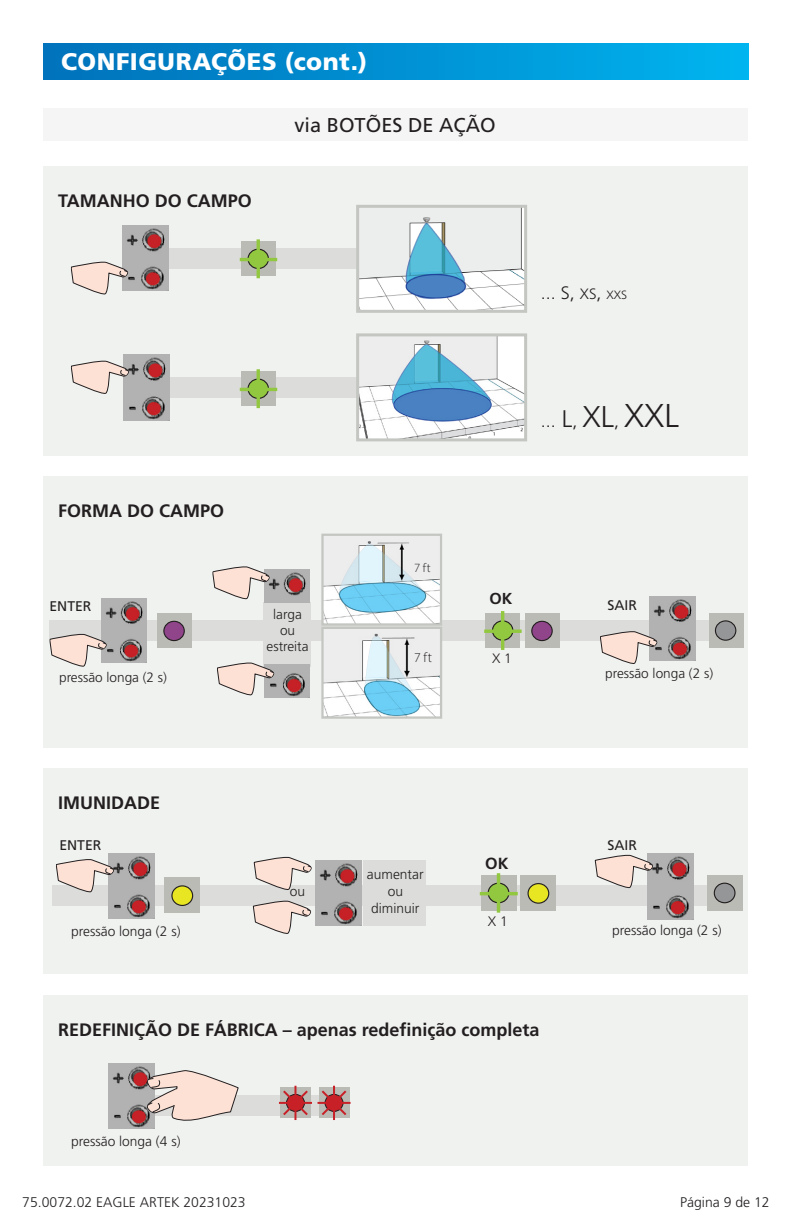
<style>
.page{position:relative;width:792px;height:1224px;background:#fff}
.page>*{position:absolute;margin:0;border:0;box-sizing:border-box;transform-origin:0 0}
.t1{font:900 24px "Frutiger LT Std";letter-spacing:.02em;color:#fff}
.t2{font:20px "Frutiger LT Std";color:#231f20}
.t3{font:700 18px "Frutiger LT Std";color:#231f20}
.t4{font:300 18px "Frutiger LT Std";color:#231f20}
.t5{font:700 16.2px "Frutiger LT Std";color:#231f20}
.t6{font:700 15.8px "Frutiger LT Std";color:#231f20}
.t7{font:300 14px "Frutiger LT Std";color:#231f20}
.t8{font:14px "Frutiger LT Std";color:#231f20}
.t9{font:300 13.8px/16.6px "Frutiger LT Std";color:#231f20;text-align:center}
.t10{font:300 13.6px/16.4px "Frutiger LT Std";color:#231f20;text-align:center}
.resumé_tech{font:300 13.6px "Myriad Pro";color:#231f20}
.resumé_tech-2{font:300 12.6px "Myriad Pro";color:#231f20}
.s1{font-size:15px}
.s2{font-size:12px}
.s3{font-size:24px}
.s4{font-size:30px}
.s5{font-size:33px}
</style>
<div class="page">
<div style="left:43px;top:108px;width:704px;height:33px;background:#f4f5f4"></div>
<div style="left:43px;top:166px;width:704px;height:289px;background:#f0f2f0"></div>
<div style="left:43px;top:476px;width:704px;height:272px;background:#f0f2f0"></div>
<div style="left:43px;top:769px;width:704px;height:205px;background:#f0f2f0"></div>
<div style="left:43px;top:995px;width:704px;height:171px;background:#f0f2f0"></div>
<div style="left:52px;top:885px;width:688px;height:20px;background:#dcddda"></div>
<div style="left:110px;top:1095px;width:229px;height:20px;background:#dcddda"></div>
<img style="left:109px;top:853px;width:46px;height:66px">
<img style="left:109px;top:1063px;width:46px;height:66px">
<svg style="left:56px;top:858px;width:58px;height:36px"></svg>
<img style="left:316px;top:860px;width:46px;height:66px">
<svg style="left:254px;top:856px;width:58px;height:34px"></svg>
<svg style="left:253px;top:900px;width:58px;height:34px"></svg>
<div style="left:364px;top:860px;width:62px;height:66px;background:#dcddda"></div>
<div style="left:49px;top:620px;width:692px;height:21px;background:#dcddda"></div>
<div style="left:124px;top:249px;width:388px;height:20px;background:#dcddda"></div>
<div style="left:124px;top:377px;width:388px;height:20px;background:#dcddda"></div>
<img style="left:101px;top:598px;width:46px;height:65px">
<img style="left:123px;top:226px;width:45px;height:65px">
<svg style="left:49px;top:633px;width:58px;height:34px"></svg>
<svg style="left:71px;top:261px;width:57px;height:34px"></svg>
<div style="left:157px;top:613px;width:34px;height:35px;background:#bbbbb5"></div>
<div style="left:164px;top:621px;width:20px;height:20px;background:#90448a;border-radius:50%"></div>
<div style="left:163px;top:621px;width:22px;height:20px;border:1px solid #231f20;border-radius:50%"></div>
<img style="left:650px;top:596px;width:45px;height:65px">
<svg style="left:600px;top:630px;width:57px;height:34px"></svg>
<div style="left:709px;top:613px;width:35px;height:35px;background:#bbbbb5"></div>
<div style="left:715px;top:621px;width:21px;height:19px;background:#949698;border-radius:50%"></div>
<div style="left:715px;top:620px;width:21px;height:21px;border:1px solid #231f20;border-radius:50%"></div>
<div style="left:485px;top:613px;width:35px;height:35px;background:#bbbbb5"></div>
<svg style="left:492px;top:621px;width:21px;height:19px"></svg>
<div style="left:492px;top:620px;width:21px;height:21px;border:1px solid #231f20;border-radius:50%"></div>
<hr style="left:501px;top:611px;width:3px;height:39px;background:#91c83f">
<hr style="left:484px;top:630px;width:38px;height:3px;background:#91c83f">
<div style="left:525px;top:613px;width:34px;height:35px;background:#bbbbb5"></div>
<div style="left:532px;top:621px;width:20px;height:20px;background:#90448a;border-radius:50%"></div>
<div style="left:531px;top:621px;width:22px;height:20px;border:1px solid #231f20;border-radius:50%"></div>
<div style="left:241px;top:241px;width:35px;height:35px;background:#bbbbb5"></div>
<div style="left:248px;top:249px;width:20px;height:19px;background:#91c83f;border-radius:50%"></div>
<div style="left:247px;top:249px;width:22px;height:20px;border:1px solid #231f20;border-radius:50%"></div>
<hr style="left:257px;top:239px;width:3px;height:39px;background:#91c83f">
<hr style="left:240px;top:258px;width:37px;height:3px;background:#91c83f">
<div style="left:241px;top:371px;width:35px;height:35px;background:#bbbbb5"></div>
<svg style="left:248px;top:379px;width:20px;height:19px"></svg>
<div style="left:247px;top:379px;width:22px;height:20px;border:1px solid #231f20;border-radius:50%"></div>
<hr style="left:257px;top:369px;width:3px;height:39px;background:#91c83f">
<hr style="left:240px;top:388px;width:37px;height:3px;background:#91c83f">
<div style="left:165px;top:878px;width:35px;height:35px;background:#bbbbb5"></div>
<div style="left:172px;top:886px;width:21px;height:19px;background:#e8e622;border-radius:50%"></div>
<div style="left:171px;top:885px;width:22px;height:21px;border:1px solid #231f20;border-radius:50%"></div>
<div style="left:481px;top:875px;width:35px;height:35px;background:#bbbbb5"></div>
<div style="left:488px;top:883px;width:21px;height:20px;background:#91c83f;border-radius:50%"></div>
<div style="left:488px;top:883px;width:21px;height:20px;border:1px solid #231f20;border-radius:50%"></div>
<hr style="left:497px;top:873px;width:3px;height:40px;background:#91c83f">
<hr style="left:480px;top:892px;width:38px;height:3px;background:#91c83f">
<div style="left:521px;top:875px;width:35px;height:36px;background:#bbbbb5"></div>
<div style="left:528px;top:884px;width:21px;height:19px;background:#e8e622;border-radius:50%"></div>
<div style="left:528px;top:883px;width:21px;height:21px;border:1px solid #231f20;border-radius:50%"></div>
<img style="left:648px;top:854px;width:46px;height:65px">
<svg style="left:595px;top:854px;width:58px;height:36px"></svg>
<div style="left:708px;top:875px;width:35px;height:36px;background:#bbbbb5"></div>
<div style="left:714px;top:883px;width:21px;height:20px;background:#949698;border-radius:50%"></div>
<div style="left:714px;top:883px;width:22px;height:20px;border:1px solid #231f20;border-radius:50%"></div>
<img style="left:324px;top:541px;width:115px;height:82px">
<div style="left:321px;top:534px;width:121px;height:92px;border:2px solid #c3c6c1"></div>
<img style="left:324px;top:630px;width:115px;height:86px">
<div style="left:321px;top:627px;width:121px;height:92px;border:2px solid #c3c6c1"></div>
<img style="left:360px;top:209px;width:163px;height:100px">
<div style="left:356px;top:205px;width:171px;height:108px;border:3px solid #c3c6c1"></div>
<img style="left:360px;top:337px;width:163px;height:100px">
<div style="left:356px;top:333px;width:171px;height:108px;border:3px solid #c3c6c1"></div>
<div style="left:263px;top:602px;width:48px;height:64px;background:#dcddda"></div>
<img style="left:274px;top:665px;width:36px;height:32px">
<img style="left:264px;top:569px;width:46px;height:33px">
<svg style="left:217px;top:662px;width:57px;height:35px"></svg>
<svg style="left:212px;top:566px;width:58px;height:35px"></svg>
<div style="left:43px;top:43px;width:706px;height:36px;background:linear-gradient(to right,#0070ba,#00b3ee)"></div>
<img style="left:124px;top:355px;width:46px;height:65px">
<svg style="left:71px;top:360px;width:58px;height:36px"></svg>
<svg style="left:146px;top:1069px;width:93px;height:56px"></svg>
<div style="left:280px;top:1088px;width:31px;height:30px;background:#bbbbb5"></div>
<hr style="left:294px;top:1086px;width:2px;height:34px;background:#c72026">
<hr style="left:279px;top:1102px;width:33px;height:2px;background:#c72026">
<svg style="left:281px;top:1088px;width:29px;height:29px"></svg>
<div style="left:319px;top:1088px;width:30px;height:30px;background:#bbbbb5"></div>
<hr style="left:333px;top:1086px;width:2px;height:34px;background:#c72026">
<hr style="left:318px;top:1102px;width:33px;height:2px;background:#c72026">
<svg style="left:320px;top:1090px;width:29px;height:25px"></svg>
<p class="t1" style="left:61px;top:47px;width:308px">CONFIGURAÇÕES (cont.)</p>
<p class="t3" style="left:58px;top:190px;width:195px">TAMANHO DO CAMPO</p>
<p class="t2" style="left:295px;top:113px;width:203px">via BOTÕES DE AÇÃO</p>
<p class="t4" style="left:541px;top:282px;width:88px">... S, <span class="s1">XS</span>, <span class="s2">XXS</span></p>
<p class="t3" style="left:58px;top:500px;width:167px">FORMA DO CAMPO</p>
<p class="t8" style="left:49px;top:598px;width:44px">ENTER</p>
<p class="t10" style="left:59px;top:669px;width:109px">pressão longa (2 s)</p>
<p class="t10" style="left:273px;top:606px;width:30px">larga</p>
<p class="t10" style="left:267px;top:622px;width:44px">ou estreita</p>
<p class="resumé_tech-2" style="left:414px;top:560px;width:18px">7 ft</p>
<p class="resumé_tech" style="left:414px;top:649px;width:20px">7 ft</p>
<p class="t4" style="left:541px;top:411px;width:140px">... <span class="s3">L</span>, <span class="s4">XL</span>, <span class="s5">XXL</span></p>
<p class="t6" style="left:489px;top:590px;width:24px">OK</p>
<p class="t10" style="left:492px;top:651px;width:21px">X 1</p>
<p class="t8" style="left:607px;top:597px;width:31px">SAIR</p>
<p class="t10" style="left:605px;top:665px;width:109px">pressão longa (2 s)</p>
<p class="t3" style="left:58px;top:792px;width:103px">IMUNIDADE</p>
<p class="t8" style="left:59px;top:837px;width:44px">ENTER</p>
<p class="t9" style="left:71px;top:923px;width:111px">pressão longa (2 s)</p>
<p class="t9" style="left:290px;top:883px;width:17px">ou</p>
<p class="t9" style="left:367px;top:867px;width:58px">aumentar ou diminuir</p>
<p class="t5" style="left:485px;top:854px;width:25px">OK</p>
<p class="t9" style="left:488px;top:914px;width:21px">X 1</p>
<p class="t8" style="left:607px;top:837px;width:31px">SAIR</p>
<p class="t9" style="left:612px;top:922px;width:111px">pressão longa (2 s)</p>
<p class="t3" style="left:58px;top:1019px;width:483px">REDEFINIÇÃO DE FÁBRICA – apenas redefinição completa</p>
<p class="t9" style="left:71px;top:1133px;width:111px">pressão longa (4 s)</p>
<p class="t7" style="left:22px;top:1194px;width:225px">75.0072.02 EAGLE ARTEK 20231023</p>
<p class="t7" style="left:680px;top:1194px;width:91px">Página 9 de 12</p>
</div>
